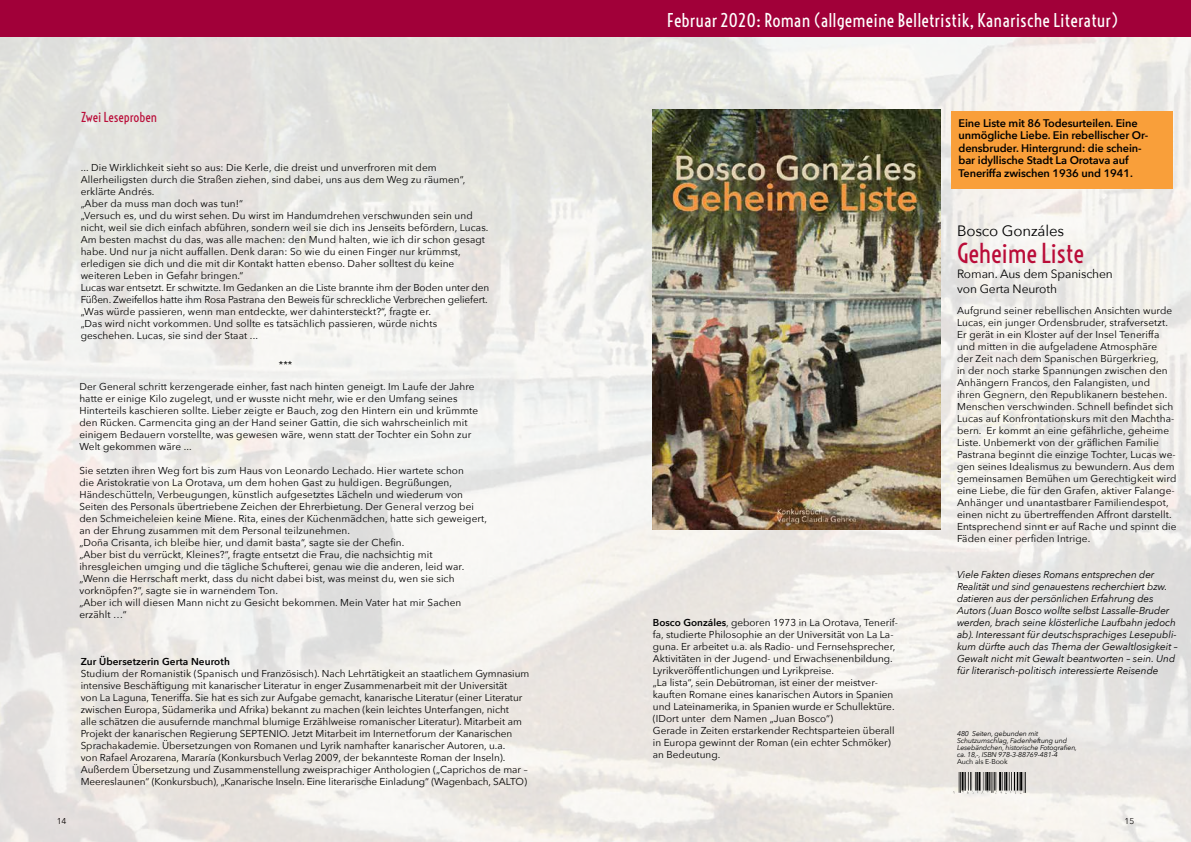
<style>
.page{position:relative;width:1191px;height:842px;background:#fff}
.page>*{position:absolute;margin:0;border:0;box-sizing:border-box;transform-origin:0 0}
.t1{font:26px "Voltaire";letter-spacing:-.02em;color:#ba0c38}
.t2{font:18px "Voltaire";color:#fff}
.t3{font:15px "Avenir Next";letter-spacing:-.01em;color:#000}
.t4{font:13px "Voltaire";letter-spacing:-.01em;color:#ba0c38}
.t5{font:12px/15px "Avenir Next";letter-spacing:-.01em;color:#000}
.t6{font:600 11px/12.5px "Avenir Next";letter-spacing:-.01em;color:#000}
.t7{font:10px/12px "Avenir Next";letter-spacing:.01em;color:#000}
.t8{font:italic 10px/12px "Avenir Next";letter-spacing:-.01em;color:#000}
.t9{font:600 10px "Avenir Next";letter-spacing:.01em;color:#000}
.t10{font:8.5px "Avenir Next";color:#000}
.t11{font:italic 7px/7px "Avenir Next";letter-spacing:-.015em;color:#000}
.t12{font:7px "Avenir Next";letter-spacing:-.01em;color:#000}
.s1{font-weight:600}
</style>
<div class="page">
<img style="left:0;top:37px;width:1191px;height:805px">
<div style="left:951px;top:111px;width:221px;height:78px;background:#f99f3a"></div>
<img style="left:951px;top:772px;width:74px;height:23px">
<img style="left:653px;top:109px;width:288px;height:421px">
<div style="left:0;top:0;width:1191px;height:37px;background:#a10039"></div>
<h3 class="t4" style="left:81px;top:109px;width:78px">Zwei Leseproben</h3>
<p class="t7" style="left:81px;top:161px;width:410px">... Die Wirklichkeit sieht so aus: Die Kerle, die dreist und unverfroren mit dem Allerheiligsten durch die Straßen ziehen, sind dabei, uns aus dem Weg zu räumen“, erklärte Andrés.<br>„Aber da muss man doch was tun!“<br>„Versuch es, und du wirst sehen. Du wirst im Handumdrehen verschwunden sein und nicht, weil sie dich einfach abführen, sondern weil sie dich ins Jenseits befördern, Lucas.<br>Am besten machst du das, was alle machen: den Mund halten, wie ich dir schon gesagt habe. Und nur ja nicht auffallen. Denk daran: So wie du einen Finger nur krümmst, erledigen sie dich und die mit dir Kontakt hatten ebenso. Daher solltest du keine weiteren Leben in Gefahr bringen.“<br>Lucas war entsetzt. Er schwitzte. Im Gedanken an die Liste brannte ihm der Boden unter den Füßen. Zweifellos hatte ihm Rosa Pastrana den Beweis für schreckliche Verbrechen geliefert. „Was würde passieren, wenn man entdeckte, wer dahintersteckt?“, fragte er.<br>„Das wird nicht vorkommen. Und sollte es tatsächlich passieren, würde nichts geschehen. Lucas, sie sind der Staat ...</p>
<p class="t7" style="left:279px;top:358px;width:15px">***</p>
<p class="t7" style="left:79px;top:380px;width:400px">Der General schritt kerzengerade einher, fast nach hinten geneigt. Im Laufe der Jahre hatte er einige Kilo zugelegt, und er wusste nicht mehr, wie er den Umfang seines Hinterteils kaschieren sollte. Lieber zeigte er Bauch, zog den Hintern ein und krümmte den Rücken. Carmencita ging an der Hand seiner Gattin, die sich wahrscheinlich mit einigem Bedauern vorstellte, was gewesen wäre, wenn statt der Tochter ein Sohn zur Welt gekommen wäre ...</p>
<p class="t7" style="left:79px;top:464px;width:409px">Sie setzten ihren Weg fort bis zum Haus von Leonardo Lechado. Hier wartete schon<br>die Aristokratie von La Orotava, um dem hohen Gast zu huldigen. Begrüßungen, Händeschütteln, Verbeugungen, künstlich aufgesetztes Lächeln und wiederum von Seiten des Personals übertriebene Zeichen der Ehrerbietung. Der General verzog bei den Schmeicheleien keine Miene. Rita, eines der Küchenmädchen, hatte sich geweigert, an der Ehrung zusammen mit dem Personal teilzunehmen.<br>„Doña Crisanta, ich bleibe hier, und damit basta“, sagte sie der Chefin.<br>„Aber bist du verrückt, Kleines?“, fragte entsetzt die Frau, die nachsichtig mit ihresgleichen umging und die tägliche Schufterei, genau wie die anderen, leid war. „Wenn die Herrschaft merkt, dass du nicht dabei bist, was meinst du, wen sie sich vorknöpfen?“, sagte sie in warnendem Ton.<br>„Aber ich will diesen Mann nicht zu Gesicht bekommen. Mein Vater hat mir Sachen erzählt …“</p>
<p class="t9" style="left:81px;top:653px;width:151px">Zur Übersetzerin Gerta Neuroth</p>
<p class="t7" style="left:81px;top:667px;width:450px">Studium der Romanistik (Spanisch und Französisch). Nach Lehrtätigkeit an staatlichem Gymnasium intensive Beschäftigung mit kanarischer Literatur in enger Zusammenarbeit mit der Universität<br>von La Laguna, Teneriffa. Sie hat es sich zur Aufgabe gemacht, kanarische Literatur (einer Literatur zwischen Europa, Südamerika und Afrika) bekannt zu machen (kein leichtes Unterfangen, nicht<br>alle schätzen die ausufernde manchmal blumige Erzählweise romanischer Literatur). Mitarbeit am Projekt der kanarischen Regierung SEPTENIO. Jetzt Mitarbeit im Internetforum der Kanarischen Sprachakademie. Übersetzungen von Romanen und Lyrik namhafter kanarischer Autoren, u.a.<br>von Rafael Arozarena, Mararía (Konkursbuch Verlag 2009, der bekannteste Roman der Inseln).<br>Außerdem Übersetzung und Zusammenstellung zweisprachiger Anthologien („Caprichos de mar – Meereslaunen“ (Konkursbuch), „Kanarische Inseln. Eine literarische Einladung“ (Wagenbach, SALTO)</p>
<h2 class="t2" style="left:667px;top:9px;width:452px">Februar 2020: Roman (allgemeine Belletristik, Kanarische Literatur)</h2>
<p class="t6" style="left:958px;top:117px;width:191px">Eine Liste mit 86 Todesurteilen. Eine unmögliche Liebe. Ein rebellischer Or&shy;densbruder. Hintergrund: die schein&shy;bar idyllische Stadt La Orotava auf Teneriffa zwischen 1936 und 1941.</p>
<p class="t7" style="left:653px;top:616px;width:247px"><span class="s1">Bosco Gonzáles</span>, geboren 1973 in La Orotava, Tenerif&shy;fa, studierte Philosophie an der Universität von La La&shy;guna. Er arbeitet u.a. als Radio- und Fernsehsprecher, Aktivitäten in der Jugend- und Erwachsenenbildung.<br>Lyrikveröffentlichungen und Lyrikpreise.<br>„La lista“, sein Debütroman, ist einer der meistver&shy;kauften Romane eines kanarischen Autors in Spanien und Lateinamerika, in Spanien wurde er Schullektüre. (IDort unter dem Namen „Juan Bosco“)<br>Gerade in Zeiten erstarkender Rechtsparteien überall in Europa gewinnt der Roman (ein echter Schmöker) an Bedeutung.</p>
<h3 class="t3" style="left:957px;top:218px;width:109px">Bosco Gonzáles</h3>
<h1 class="t1" style="left:957px;top:237px;width:129px">Geheime Liste</h1>
<p class="t5" style="left:957px;top:266px;width:157px">Roman. Aus dem Spanischen von Gerta Neuroth</p>
<p class="t7" style="left:957px;top:304px;width:221px">Aufgrund seiner rebellischen Ansichten wurde Lucas, ein junger Ordensbruder, strafversetzt.<br>Er gerät in ein Kloster auf der Insel Teneriffa und mitten in die aufgeladene Atmosphäre<br>der Zeit nach dem Spanischen Bürgerkrieg,<br>in der noch starke Spannungen zwischen den Anhängern Francos, den Falangisten, und<br>ihren Gegnern, den Republikanern bestehen.<br>Menschen verschwinden. Schnell befindet sich Lucas auf Konfrontationskurs mit den Machtha&shy;bern. Er kommt an eine gefährliche, geheime Liste. Unbemerkt von der gräflichen Familie Pastrana beginnt die einzige Tochter, Lucas we&shy;gen seines Idealismus zu bewundern. Aus dem gemeinsamen Bemühen um Gerechtigkeit wird eine Liebe, die für den Grafen, aktiver Falange-Anhänger und unantastbarer Familiendespot, einen nicht zu übertreffenden Affront darstellt.<br>Entsprechend sinnt er auf Rache und spinnt die Fäden einer perfiden Intrige.</p>
<p class="t8" style="left:957px;top:568px;width:222px">Viele Fakten dieses Romans entsprechen der Realität und sind genauestens recherchiert bzw. datieren aus der persönlichen Erfahrung des Autors (Juan Bosco wollte selbst Lassalle-Bruder werden, brach seine klösterliche Laufbahn jedoch ab). Interessant für deutschsprachiges Lesepubli&shy;kum dürfte auch das Thema der Gewaltlosigkeit – Gewalt nicht mit Gewalt beantworten – sein. Und für literarisch-politisch interessierte Reisende</p>
<p class="t11" style="left:957px;top:730px;width:122px">480 Seiten, gebunden mit Schutzumschlag, Fadenheftung und Lesebändchen, historische Fotografien, ca. 18,-, ISBN 978-3-88769-481-4</p>
<p class="t12" style="left:957px;top:756px;width:52px">Auch als E-Book</p>
<p class="t10" style="left:57px;top:814px;width:11px">14</p>
<p class="t10" style="left:1124px;top:814px;width:11px">15</p>
</div>
